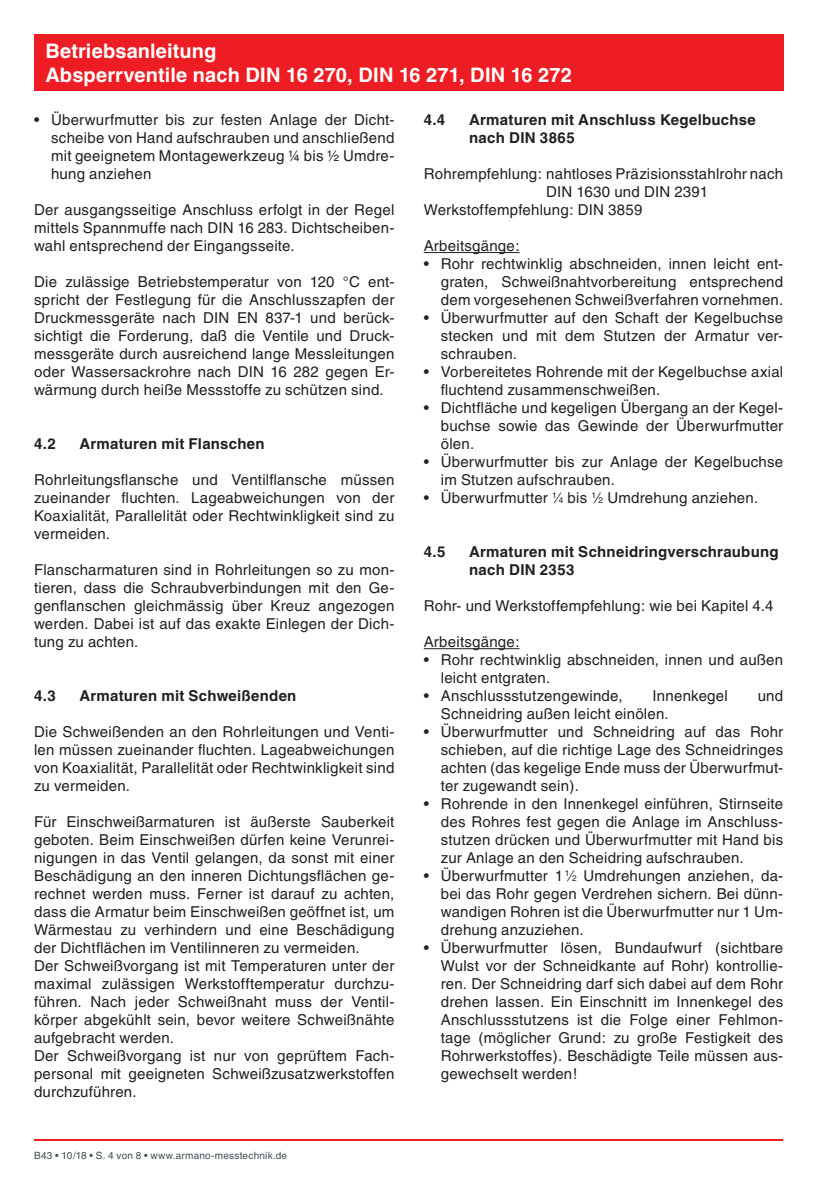
<style>
.page{position:relative;width:840px;height:1191px;background:#fff}
.page>*{position:absolute;margin:0;border:0;box-sizing:border-box;transform-origin:0 0}
.t1{font:700 20px/24px "Helvetica";letter-spacing:.005em;color:#fff}
.t2{font:15px/18px "Helvetica";letter-spacing:.015em;color:#231f20;text-align:justify}
.t3{font:700 15px/18px "Helvetica";letter-spacing:.015em;color:#231f20}
.t4{font:10px "Helvetica";letter-spacing:.025em;color:#3d4f51}
.s1{font-size:8.2px}
</style>
<div class="page">
<hr style="left:34px;top:1139px;width:748px;height:2px;background:#ee1d23">
<div style="left:34px;top:34px;width:748px;height:57px;background:#ee1d23"></div>
<hr style="left:423px;top:252px;width:96px;height:1px;background:#231f20">
<hr style="left:423px;top:648px;width:96px;height:1px;background:#231f20">
<h1 class="t1" style="left:45px;top:39px;width:527px">Betriebsanleitung<br>Absperrventile nach DIN 16 270, DIN 16 271, DIN 16 272</h1>
<p class="t2" style="left:51px;top:111px;width:345px;text-indent:-17px">• Überwurfmutter bis zur festen Anlage der Dicht&shy;scheibe von Hand aufschrauben und anschließend mit geeignetem Montagewerkzeug ¼ bis ½ Umdre&shy;hung anziehen</p>
<p class="t2" style="left:34px;top:201px;width:362px">Der ausgangsseitige Anschluss erfolgt in der Regel mittels Spannmuffe nach DIN 16 283. Dichtscheiben&shy;wahl entsprechend der Eingangsseite.</p>
<p class="t2" style="left:34px;top:273px;width:362px">Die zulässige Betriebstemperatur von 120 °C ent&shy;spricht der Festlegung für die Anschlusszapfen der Druckmessgeräte nach DIN EN 837-1 und berück&shy;sichtigt die Forderung, daß die Ventile und Druck&shy;messgeräte durch ausreichend lange Messleitungen oder Wassersackrohre nach DIN 16 282 gegen Er&shy;wärmung durch heiße Messstoffe zu schützen sind.</p>
<p class="t3" style="left:423px;top:110px;width:23px">4.4</p>
<p class="t3" style="left:469px;top:110px;width:288px">Armaturen mit Anschluss Kegelbuchse nach DIN 3865</p>
<p class="t2" style="left:423px;top:165px;width:361px">Rohrempfehlung: nahtloses Präzisionsstahlrohr nach</p>
<p class="t2" style="left:546px;top:183px;width:163px">DIN 1630 und DIN 2391</p>
<p class="t2" style="left:423px;top:201px;width:220px">Werkstoffempfehlung: DIN 3859</p>
<p class="t2" style="left:423px;top:237px;width:97px">Arbeitsgänge:</p>
<p class="t2" style="left:440px;top:255px;width:344px;text-indent:-17px">• Rohr rechtwinklig abschneiden, innen leicht ent&shy;graten, Schweißnahtvorbereitung entsprechend dem vorgesehenen Schweißverfahren vornehmen.</p>
<p class="t2" style="left:440px;top:309px;width:344px;text-indent:-17px">• Überwurfmutter auf den Schaft der Kegelbuchse stecken und mit dem Stutzen der Armatur ver&shy;schrauben.</p>
<p class="t2" style="left:440px;top:363px;width:344px;text-indent:-17px">• Vorbereitetes Rohrende mit der Kegelbuchse axial fluchtend zusammenschweißen.</p>
<p class="t2" style="left:440px;top:399px;width:344px;text-indent:-17px">• Dichtfläche und kegeligen Übergang an der Kegel&shy;buchse sowie das Gewinde der Überwurfmutter ölen.</p>
<p class="t2" style="left:440px;top:453px;width:344px;text-indent:-17px">• Überwurfmutter bis zur Anlage der Kegelbuchse im Stutzen aufschrauben.</p>
<p class="t2" style="left:423px;top:489px;width:336px">• Überwurfmutter <sup>1</sup>⁄<span class="s1">4</span> bis <sup>1</sup>⁄<span class="s1">2</span> Umdrehung anziehen.</p>
<p class="t3" style="left:34px;top:435px;width:23px">4.2</p>
<p class="t3" style="left:79px;top:435px;width:187px">Armaturen mit Flanschen</p>
<p class="t2" style="left:34px;top:471px;width:362px">Rohrleitungsflansche und Ventilflansche müssen zueinander fluchten. Lageabweichungen von der Koaxialität, Parallelität oder Rechtwinkligkeit sind zu vermeiden.</p>
<p class="t2" style="left:34px;top:561px;width:362px">Flanscharmaturen sind in Rohrleitungen so zu mon&shy;tieren, dass die Schraubverbindungen mit den Ge&shy;genflanschen gleichmässig über Kreuz angezogen werden. Dabei ist auf das exakte Einlegen der Dich&shy;tung zu achten.</p>
<p class="t3" style="left:423px;top:542px;width:23px">4.5</p>
<p class="t3" style="left:469px;top:542px;width:311px">Armaturen mit Schneidringverschraubung nach DIN 2353</p>
<p class="t2" style="left:423px;top:597px;width:351px">Rohr- und Werkstoffempfehlung: wie bei Kapitel 4.4</p>
<p class="t2" style="left:423px;top:633px;width:97px">Arbeitsgänge:</p>
<p class="t2" style="left:440px;top:651px;width:344px;text-indent:-17px">• Rohr rechtwinklig abschneiden, innen und außen leicht entgraten.</p>
<p class="t2" style="left:423px;top:687px;width:200px">• Anschlussstutzengewinde,</p>
<p class="t2" style="left:652px;top:687px;width:77px">Innenkegel</p>
<p class="t2" style="left:757px;top:687px;width:27px">und</p>
<p class="t2" style="left:440px;top:705px;width:229px">Schneidring außen leicht einölen.</p>
<p class="t2" style="left:440px;top:723px;width:344px;text-indent:-17px">• Überwurfmutter und Schneidring auf das Rohr schieben, auf die richtige Lage des Schneidringes achten (das kegelige Ende muss der Überwurfmut&shy;ter zugewandt sein).</p>
<p class="t2" style="left:440px;top:795px;width:344px;text-indent:-17px">• Rohrende in den Innenkegel einführen, Stirnseite des Rohres fest gegen die Anlage im Anschluss&shy;stutzen drücken und Überwurfmutter mit Hand bis zur Anlage an den Scheidring aufschrauben.</p>
<p class="t2" style="left:440px;top:867px;width:344px;text-indent:-17px">• Überwurfmutter 1 <sup>1</sup>⁄<span class="s1">2</span> Umdrehungen anziehen, da&shy;bei das Rohr gegen Verdrehen sichern. Bei dünn&shy;wandigen Rohren ist die Überwurfmutter nur 1 Um&shy;drehung anzuziehen.</p>
<p class="t2" style="left:440px;top:939px;width:344px;text-indent:-17px">• Überwurfmutter lösen, Bundaufwurf (sichtbare Wulst vor der Schneidkante auf Rohr) kontrollie&shy;ren. Der Schneidring darf sich dabei auf dem Rohr drehen lassen. Ein Einschnitt im Innenkegel des Anschlussstutzens ist die Folge einer Fehlmon&shy;tage (möglicher Grund: zu große Festigkeit des Rohrwerkstoffes). Beschädigte Teile müssen aus&shy;gewechselt werden!</p>
<p class="t3" style="left:34px;top:687px;width:23px">4.3</p>
<p class="t3" style="left:79px;top:687px;width:218px">Armaturen mit Schweißenden</p>
<p class="t2" style="left:34px;top:723px;width:362px">Die Schweißenden an den Rohrleitungen und Venti&shy;len müssen zueinander fluchten. Lageabweichungen von Koaxialität, Parallelität oder Rechtwinkligkeit sind zu vermeiden.</p>
<p class="t2" style="left:34px;top:813px;width:362px;text-align:left">Für Einschweißarmaturen ist äußerste Sauberkeit geboten. Beim Einschweißen dürfen keine Verunrei&shy;nigungen in das Ventil gelangen, da sonst mit einer Beschädigung an den inneren Dichtungsflächen ge&shy;rechnet werden muss. Ferner ist darauf zu achten, dass die Armatur beim Einschweißen geöffnet ist, um Wärmestau zu verhindern und eine Beschädigung der Dichtflächen im Ventilinneren zu vermeiden.<br>Der Schweißvorgang ist mit Temperaturen unter der maximal zulässigen Werkstofftemperatur durchzu&shy;führen. Nach jeder Schweißnaht muss der Ventil&shy;körper abgekühlt sein, bevor weitere Schweißnähte aufgebracht werden.<br>Der Schweißvorgang ist nur von geprüftem Fach&shy;personal mit geeigneten Schweißzusatzwerkstoffen durchzuführen.</p>
<p class="t4" style="left:34px;top:1149px;width:254px">B43 • 10/18 • S. 4 von 8 • www.armano-messtechnik.de</p>
</div>
